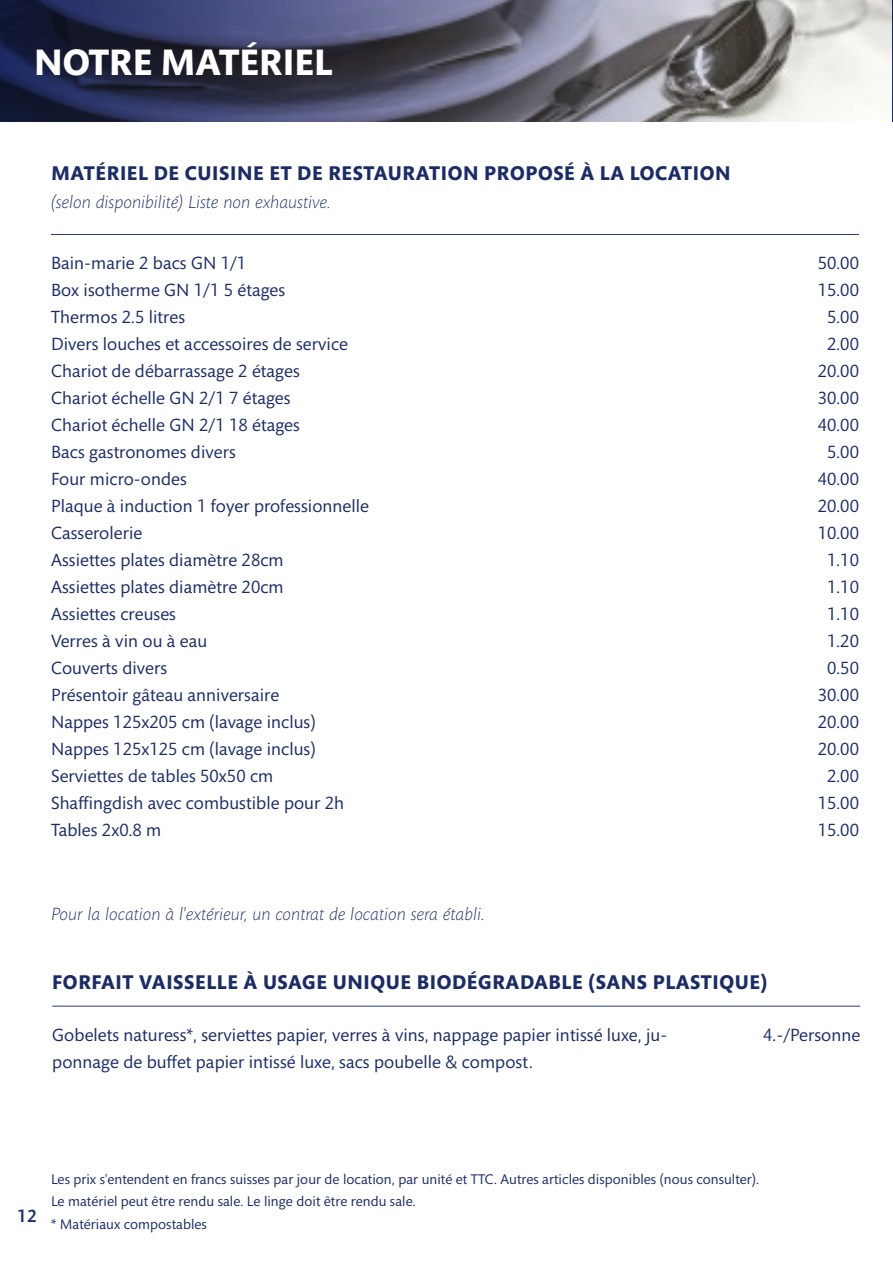
<style>
.page{position:relative;width:893px;height:1263px;background:#fff}
.page>*{position:absolute;margin:0;border:0;box-sizing:border-box;transform-origin:0 0}
.t1{font:700 37.5px "Mundo Sans Std";color:#fff}
.t2{font:700 20.25px "Mundo Sans Std";letter-spacing:.03em;color:#1a2b68}
.t3{font:18px/27px "Mundo Sans Std";letter-spacing:.005em;color:#1a2b68}
.t4{font:italic 300 18px "Mundo Sans Std";letter-spacing:.005em;color:#1a2b68}
.t5{font:500 18px "Mundo Sans Std";color:#1a2b68}
.t6{font:14.25px/22.5px "Mundo Sans Std";letter-spacing:.005em;color:#1a2b68}
</style>
<div class="page">
<img style="left:780px;top:0;width:112px;height:122px">
<hr style="left:51px;top:234px;width:808px;height:1px;background:#283583">
<svg style="left:0;top:0;width:780px;height:122px;background:#525368"></svg>
<hr style="left:52px;top:1006px;width:808px;height:1px;background:#283583">
<svg style="left:892px;top:0;width:1px;height:122px"></svg>
<h1 class="t1" style="left:34px;top:41px;width:300px">NOTRE MATÉRIEL</h1>
<p class="t2" style="left:51px;top:162px;width:681px">MATÉRIEL DE CUISINE ET DE RESTAURATION PROPOSÉ À LA LOCATION</p>
<p class="t4" style="left:51px;top:193px;width:281px">(selon disponibilité) Liste non exhaustive.</p>
<p class="t3" style="left:51px;top:250px;width:319px">Bain-marie 2 bacs GN 1/1<br>Box isotherme GN 1/1 5 étages<br>Thermos 2.5 litres<br>Divers louches et accessoires de service<br>Chariot de débarrassage 2 étages<br>Chariot échelle GN 2/1 7 étages<br>Chariot échelle GN 2/1 18 étages<br>Bacs gastronomes divers<br>Four micro-ondes<br>Plaque à induction 1 foyer professionnelle<br>Casserolerie<br>Assiettes plates diamètre 28cm<br>Assiettes plates diamètre 20cm<br>Assiettes creuses<br>Verres à vin ou à eau<br>Couverts divers<br>Présentoir gâteau anniversaire<br>Nappes 125x205 cm (lavage inclus)<br>Nappes 125x125 cm (lavage inclus)<br>Serviettes de tables 50x50 cm<br>Shaffingdish avec combustible pour 2h<br>Tables 2x0.8 m</p>
<p class="t3" style="left:818px;top:250px;width:43px;text-align:center">50.00<br>15.00<br>5.00<br>2.00<br>20.00<br>30.00<br>40.00<br>5.00<br>40.00<br>20.00<br>10.00<br>1.10<br>1.10<br>1.10<br>1.20<br>0.50<br>30.00<br>20.00<br>20.00<br>2.00<br>15.00<br>15.00</p>
<p class="t4" style="left:51px;top:904px;width:435px">Pour la location à l'extérieur, un contrat de location sera établi.</p>
<p class="t2" style="left:52px;top:971px;width:717px">FORFAIT VAISSELLE À USAGE UNIQUE BIODÉGRADABLE (SANS PLASTIQUE)</p>
<p class="t3" style="left:52px;top:1022px;width:616px">Gobelets naturess*, serviettes papier, verres à vins, nappage papier intissé luxe, ju&shy;ponnage de buffet papier intissé luxe, sacs poubelle &amp; compost.</p>
<p class="t3" style="left:763px;top:1022px;width:99px">4.-/Personne</p>
<p class="t5" style="left:17px;top:1206px;width:21px">12</p>
<p class="t6" style="left:51px;top:1168px;width:709px">Les prix s'entendent en francs suisses par jour de location, par unité et TTC. Autres articles disponibles (nous consulter).<br>Le matériel peut être rendu sale. Le linge doit être rendu sale.<br>* Matériaux compostables</p>
</div>
